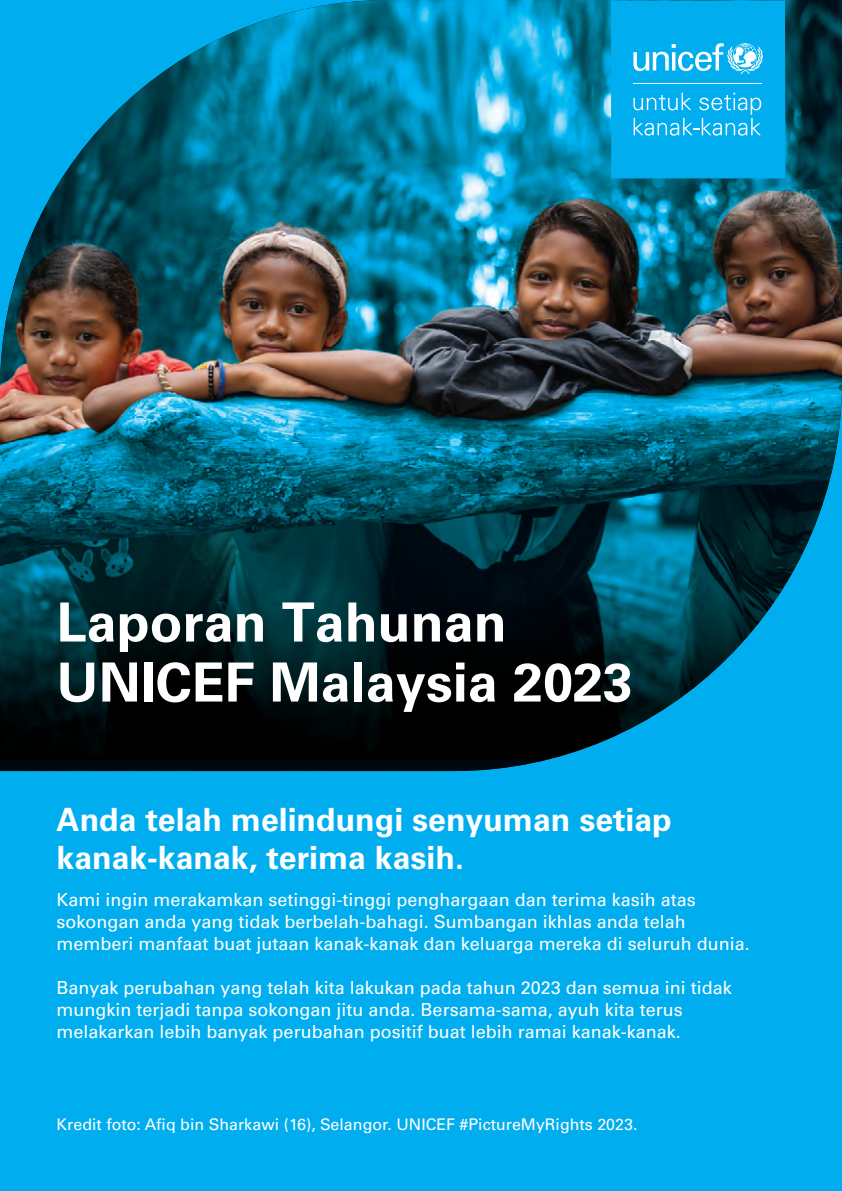
<style>
.page{position:relative;width:842px;height:1191px;background:#fff}
.page>*{position:absolute;margin:0;border:0;box-sizing:border-box;transform-origin:0 0}
.t1{font:700 54px/60px "Univers LT Pro 65";color:#fff}
.t2{font:700 32px/38.4px "Univers LT Pro 65";color:#fff}
.t3{font:18px/22px "Univers LT Pro 55 Roman";color:#fff}
.t4{font:16px "Univers LT Pro 55 Roman";color:#fff}
</style>
<div class="page">
<div style="left:1px;top:0;width:841px;height:1191px;background:#00aeef"></div>
<img style="left:0;top:0;width:842px;height:771px">
<div style="left:611px;top:0;width:174px;height:178px;background:#00aeef"></div>
<svg style="left:633px;top:43px;width:130px;height:31px"></svg>
<hr style="left:633px;top:83px;width:128px;height:1px;background:#fff">
<svg style="left:633px;top:93px;width:128px;height:43px"></svg>
<svg style="left:0;top:784px;width:1px;height:407px"></svg>
<h1 class="t1" style="left:57px;top:592px;width:578px">Laporan Tahunan<br>UNICEF Malaysia 2023</h1>
<h2 class="t2" style="left:57px;top:800px;width:617px">Anda telah melindungi senyuman setiap kanak-kanak, terima kasih.</h2>
<p class="t3" style="left:57px;top:888px;width:695px">Kami ingin merakamkan setinggi-tinggi penghargaan dan terima kasih atas sokongan anda yang tidak berbelah-bahagi. Sumbangan ikhlas anda telah memberi manfaat buat jutaan kanak-kanak dan keluarga mereka di seluruh dunia.</p>
<p class="t3" style="left:57px;top:976px;width:677px">Banyak perubahan yang telah kita lakukan pada tahun 2023 dan semua ini tidak mungkin terjadi tanpa sokongan jitu anda. Bersama-sama, ayuh kita terus melakarkan lebih banyak perubahan positif buat lebih ramai kanak-kanak.</p>
<p class="t4" style="left:57px;top:1114px;width:582px">Kredit foto: Afiq bin Sharkawi (16), Selangor. UNICEF #PictureMyRights 2023.</p>
</div>
